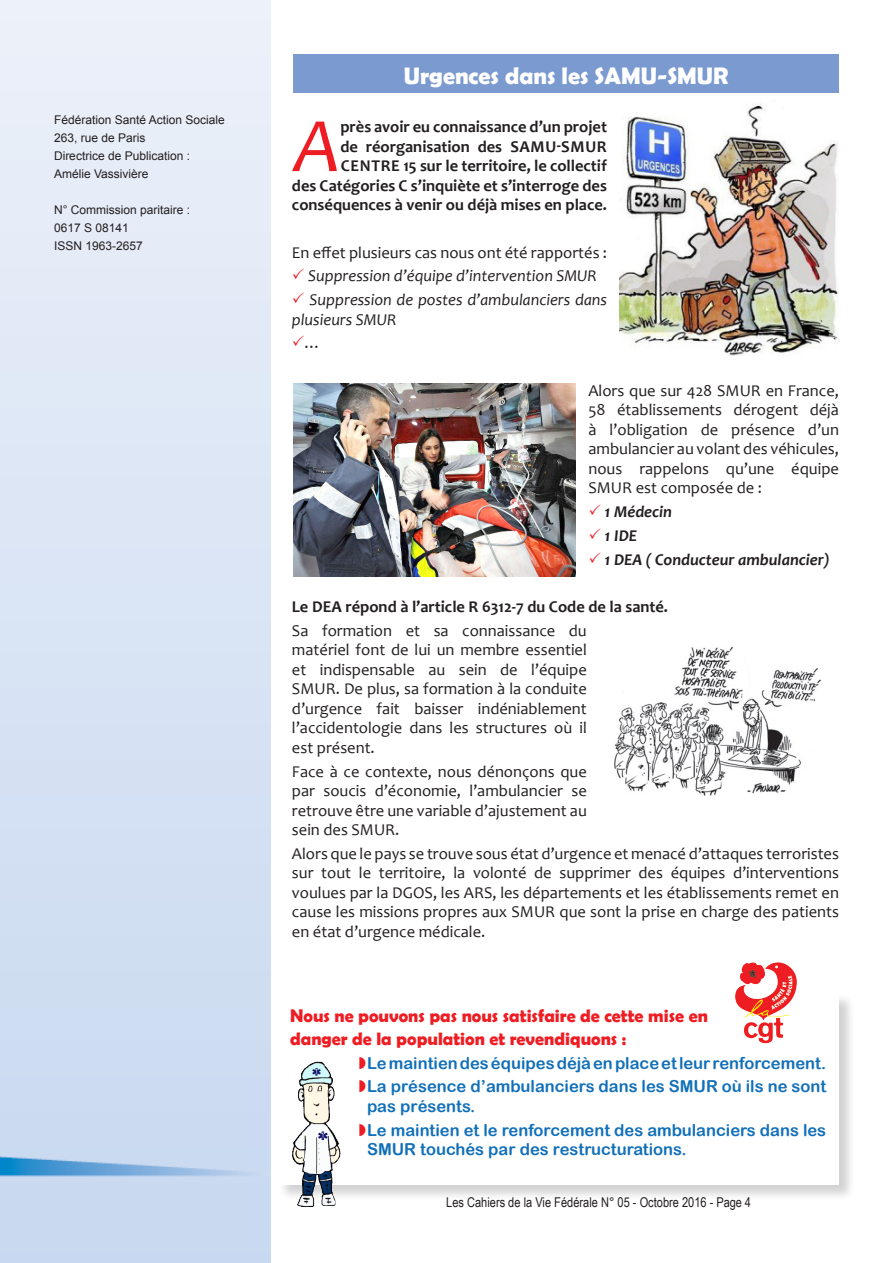
<style>
.page{position:relative;width:893px;height:1263px;background:#fff}
.page>*{position:absolute;margin:0;border:0;box-sizing:border-box;transform-origin:0 0}
.txt_interventions{font:italic 77.85px "Candara";color:#ee1d23}
.titre_bleu_gras_file{font:700 24px "Berlin Sans FB Demi";color:#fff}
.intertitre_rouge{font:700 18px/22.5px "Berlin Sans FB Demi";color:#ee1d23}
.txt_interventions-2{font:16.5px/19.5px "Candara";color:#231f20;text-align:justify}
.txt_interventions-3{font:700 16.5px/19.5px "Candara";color:#231f20;text-align:right}
.txt_interventions-4{font:16.5px/19.5px "Arial Rounded MT Bold";color:#1270b9}
.txt_interventions-5{font:italic 16.5px/19.5px "Candara";color:#231f20}
.txt_interventions-6{font:italic 700 16.5px "Candara";color:#231f20}
.t1{font:13.5px "Arial Narrow";color:#231f20}
.t2{font:12px "Arial";color:#231f20}
</style>
<div class="page">
<img style="left:0;top:0;width:270px;height:1263px">
<div style="left:293px;top:54px;width:546px;height:38px;background:#7b9acf"></div>
<div style="left:278px;top:993px;width:577px;height:208px;background:#231f20;opacity:.2"></div>
<div style="left:277px;top:993px;width:562px;height:191px;background:#fff"></div>
<img style="left:620px;top:104px;width:218px;height:251px">
<img style="left:614px;top:646px;width:207px;height:149px">
<img style="left:293px;top:384px;width:283px;height:192px">
<img style="left:735px;top:962px;width:62px;height:82px">
<img style="left:290px;top:1061px;width:51px;height:146px">
<p class="t2" style="left:54px;top:112px;width:172px">Fédération Santé Action Sociale</p>
<p class="t2" style="left:54px;top:130px;width:93px">263, rue de Paris</p>
<p class="t2" style="left:54px;top:148px;width:138px">Directrice de Publication :</p>
<p class="t2" style="left:54px;top:166px;width:96px">Amélie Vassivière</p>
<p class="t2" style="left:54px;top:202px;width:138px">N° Commission paritaire :</p>
<p class="t2" style="left:54px;top:220px;width:76px">0617 S 08141</p>
<p class="t2" style="left:54px;top:238px;width:90px">ISSN 1963-2657</p>
<p class="titre_bleu_gras_file" style="left:404px;top:62px;width:326px">Urgences dans les SAMU-SMUR</p>
<p class="txt_interventions-3" style="left:292px;top:117px;width:317px">près avoir eu connaissance d’un projet<br>de réorganisation des SAMU-SMUR CENTRE 15 sur le territoire, le collectif<br>des Catégories C s’inquiète et s’interroge des conséquences à venir ou déjà mises en place.</p>
<p class="txt_interventions-2" style="left:292px;top:242px;width:317px">En effet plusieurs cas nous ont été rapportés :</p>
<p class="txt_interventions-5" style="left:308px;top:266px;width:290px">Suppression d’équipe d’intervention SMUR</p>
<p class="txt_interventions-5" style="left:292px;top:290px;width:317px;text-indent:18px">Suppression de postes d’ambulanciers dans plusieurs SMUR</p>
<p class="txt_interventions-2" style="left:305px;top:333px;width:18px">…</p>
<p class="txt_interventions-2" style="left:588px;top:381px;width:252px">Alors que sur 428 SMUR en France, 58 établissements dérogent déjà à l’obligation de présence d’un ambulancier au volant des véhicules, nous rappelons qu’une équipe SMUR est composée de :</p>
<p class="txt_interventions-6" style="left:605px;top:501px;width:69px">1 Médecin</p>
<p class="txt_interventions-6" style="left:605px;top:525px;width:34px">1 IDE</p>
<p class="txt_interventions-6" style="left:605px;top:549px;width:227px">1 DEA ( Conducteur ambulancier)</p>
<p class="txt_interventions-3" style="left:292px;top:597px;width:378px">Le DEA répond à l’article R 6312-7 du Code de la santé.</p>
<p class="txt_interventions-2" style="left:292px;top:621px;width:296px">Sa formation et sa connaissance du matériel font de lui un membre essentiel et indispensable au sein de l’équipe SMUR. De plus, sa formation à la conduite d’urgence fait baisser indéniablement l’accidentologie dans les structures où il est présent.</p>
<p class="txt_interventions-2" style="left:292px;top:761px;width:296px">Face à ce contexte, nous dénonçons que par soucis d’économie, l’ambulancier se retrouve être une variable d’ajustement au sein des SMUR.</p>
<p class="txt_interventions-2" style="left:292px;top:844px;width:548px">Alors que le pays se trouve sous état d’urgence et menacé d’attaques terroristes sur tout le territoire, la volonté de supprimer des équipes d’interventions voulues par la DGOS, les ARS, les départements et les établissements remet en cause les missions propres aux SMUR que sont la prise en charge des patients en état d’urgence médicale.</p>
<p class="txt_interventions" style="left:293px;top:97px;width:48px">A</p>
<p class="intertitre_rouge" style="left:290px;top:1005px;width:419px">Nous ne pouvons pas nous satisfaire de cette mise en danger de la population et revendiquons :</p>
<p class="txt_interventions-4" style="left:367px;top:1053px;width:461px">Le maintien des équipes déjà en place et leur renforcement.</p>
<p class="txt_interventions-4" style="left:367px;top:1076px;width:461px">La présence d’ambulanciers dans les SMUR où ils ne sont pas présents.</p>
<p class="txt_interventions-4" style="left:367px;top:1120px;width:461px">Le maintien et le renforcement des ambulanciers dans les<br>SMUR touchés par des restructurations.</p>
<p class="t1" style="left:446px;top:1193px;width:306px">Les Cahiers de la Vie Fédérale N° 05 - Octobre 2016 - Page 4</p>
</div>
